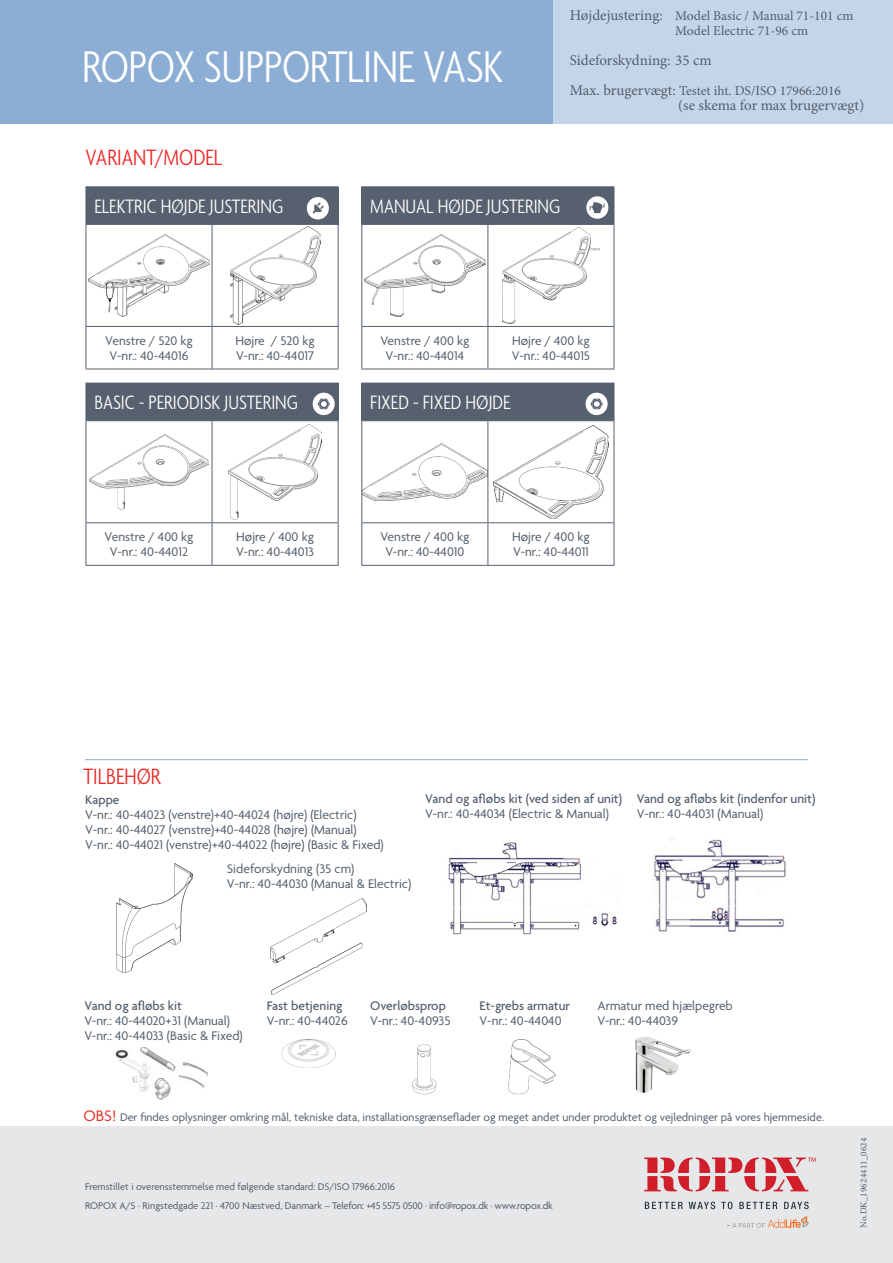
<style>
.page{position:relative;width:893px;height:1263px;background:#fff}
.page>*{position:absolute;margin:0;border:0;box-sizing:border-box;transform-origin:0 0}
.t1{font:300 condensed 48px "Agenda";letter-spacing:-.01em;color:#fff}
.t2{font:300 condensed 24px "Agenda";color:#ee2926}
.t3{font:300 condensed 21px "Agenda";color:#fff}
.t4{font:15px "Minion Pro";color:#535e6a}
.t5{font:13.5px/15px "Agenda";color:#535e6a}
.t6{font:500 13.5px "Agenda";color:#535e6a}
.t7{font:13.5px "Minion Pro";color:#535e6a}
.t8{font:12px "Agenda";color:#535e6a}
.t9{font:10.5px "Agenda";letter-spacing:-.02em;color:#535e6a}
.t10{font:10.5px "Agenda";color:#535e6a}
.t11{font:9px "Minion Pro";letter-spacing:.025em;color:#535e6a}
.s1{font-size:15px}
.s2{font-size:16.5px;color:#e6352c}
</style>
<div class="page">
<div style="left:0;top:0;width:893px;height:123px;background:#8cadd4"></div>
<div style="left:553px;top:0;width:340px;height:123px;background:#c5d5e9"></div>
<div style="left:0;top:1127px;width:893px;height:136px;background:#e6e7e9"></div>
<svg style="left:645px;top:1202px;width:38px;height:7px"></svg>
<svg style="left:689px;top:1201px;width:26px;height:8px"></svg>
<svg style="left:721px;top:1201px;width:11px;height:8px"></svg>
<svg style="left:739px;top:1202px;width:38px;height:7px"></svg>
<svg style="left:784px;top:1201px;width:25px;height:8px"></svg>
<svg style="left:644px;top:1157px;width:172px;height:34px"></svg>
<svg style="left:727px;top:1216px;width:82px;height:12px"></svg>
<hr style="left:85px;top:759px;width:723px;height:1px;background:#8dadd4">
<img style="left:115px;top:1048px;width:93px;height:52px">
<img style="left:412px;top:1044px;width:25px;height:51px">
<img style="left:117px;top:863px;width:76px;height:109px">
<img style="left:270px;top:898px;width:97px;height:96px">
<img style="left:508px;top:1039px;width:48px;height:56px">
<img style="left:281px;top:1040px;width:55px;height:28px">
<div style="left:362px;top:187px;width:252px;height:37px;background:#57606e"></div>
<hr style="left:361px;top:186px;width:127px;height:1px;background:#57606e">
<hr style="left:361px;top:187px;width:1px;height:37px;background:#57606e">
<hr style="left:488px;top:186px;width:126px;height:1px;background:#57606e">
<hr style="left:614px;top:187px;width:1px;height:37px;background:#57606e">
<hr style="left:361px;top:224px;width:127px;height:1px;background:#57606e">
<hr style="left:361px;top:225px;width:1px;height:101px;background:#57606e">
<hr style="left:614px;top:225px;width:1px;height:101px;background:#57606e">
<hr style="left:361px;top:326px;width:127px;height:1px;background:#57606e">
<hr style="left:361px;top:327px;width:1px;height:42px;background:#57606e">
<hr style="left:614px;top:327px;width:1px;height:42px;background:#57606e">
<hr style="left:361px;top:369px;width:127px;height:1px;background:#57606e">
<hr style="left:488px;top:369px;width:126px;height:1px;background:#57606e">
<svg style="left:362px;top:196px;width:252px;height:173px"></svg>
<div style="left:86px;top:187px;width:252px;height:37px;background:#57606e"></div>
<hr style="left:86px;top:186px;width:126px;height:1px;background:#57606e">
<hr style="left:212px;top:186px;width:126px;height:1px;background:#57606e">
<hr style="left:338px;top:187px;width:1px;height:37px;background:#57606e">
<hr style="left:338px;top:225px;width:1px;height:101px;background:#57606e">
<hr style="left:338px;top:327px;width:1px;height:42px;background:#57606e">
<hr style="left:86px;top:369px;width:126px;height:1px;background:#57606e">
<hr style="left:212px;top:369px;width:126px;height:1px;background:#57606e">
<svg style="left:86px;top:197px;width:252px;height:172px"></svg>
<div style="left:86px;top:383px;width:252px;height:38px;background:#57606e"></div>
<svg style="left:87px;top:421px;width:251px;height:144px"></svg>
<hr style="left:338px;top:383px;width:1px;height:37px;background:#57606e">
<hr style="left:86px;top:421px;width:1px;height:101px;background:#57606e">
<hr style="left:212px;top:421px;width:1px;height:101px;background:#57606e">
<hr style="left:338px;top:421px;width:1px;height:101px;background:#57606e">
<hr style="left:86px;top:522px;width:126px;height:1px;background:#57606e">
<hr style="left:86px;top:523px;width:1px;height:42px;background:#57606e">
<hr style="left:212px;top:522px;width:126px;height:1px;background:#57606e">
<hr style="left:212px;top:523px;width:1px;height:42px;background:#57606e">
<hr style="left:338px;top:523px;width:1px;height:42px;background:#57606e">
<hr style="left:86px;top:565px;width:126px;height:1px;background:#57606e">
<hr style="left:212px;top:565px;width:126px;height:1px;background:#57606e">
<img style="left:89px;top:434px;width:120px;height:75px">
<img style="left:229px;top:424px;width:92px;height:95px">
<svg style="left:313px;top:393px;width:22px;height:22px"></svg>
<div style="left:362px;top:383px;width:252px;height:38px;background:#57606e"></div>
<svg style="left:362px;top:421px;width:252px;height:144px"></svg>
<hr style="left:361px;top:383px;width:1px;height:37px;background:#57606e">
<hr style="left:614px;top:383px;width:1px;height:37px;background:#57606e">
<hr style="left:361px;top:420px;width:127px;height:1px;background:#57606e">
<hr style="left:361px;top:421px;width:1px;height:101px;background:#57606e">
<hr style="left:488px;top:421px;width:1px;height:101px;background:#57606e">
<hr style="left:614px;top:421px;width:1px;height:101px;background:#57606e">
<hr style="left:361px;top:522px;width:127px;height:1px;background:#57606e">
<hr style="left:361px;top:523px;width:1px;height:42px;background:#57606e">
<hr style="left:488px;top:522px;width:126px;height:1px;background:#57606e">
<hr style="left:488px;top:523px;width:1px;height:42px;background:#57606e">
<hr style="left:614px;top:523px;width:1px;height:42px;background:#57606e">
<hr style="left:361px;top:565px;width:127px;height:1px;background:#57606e">
<hr style="left:488px;top:565px;width:126px;height:1px;background:#57606e">
<img style="left:362px;top:443px;width:126px;height:57px">
<img style="left:494px;top:425px;width:114px;height:93px">
<svg style="left:586px;top:393px;width:22px;height:22px"></svg>
<img style="left:654px;top:838px;width:132px;height:94px">
<img style="left:448px;top:842px;width:169px;height:93px">
<img style="left:635px;top:1037px;width:56px;height:56px">
<p class="t1" style="left:82px;top:41px;width:423px">ROPOX SUPPORTLINE VASK</p>
<p class="t7" style="left:570px;top:7px;width:285px"><span class="s1">Højdejustering:</span> Model Basic / Manual 71-101 cm</p>
<p class="t7" style="left:675px;top:22px;width:134px">Model Electric 71-96 cm</p>
<p class="t4" style="left:570px;top:51px;width:143px">Sideforskydning: 35 cm</p>
<p class="t7" style="left:570px;top:82px;width:273px"><span class="s1">Max. brugervægt:</span> Testet iht. DS/ISO 17966:2016</p>
<p class="t4" style="left:678px;top:96px;width:188px">(se skema for max brugervægt)</p>
<p class="t2" style="left:86px;top:145px;width:138px">VARIANT/MODEL</p>
<p class="t3" style="left:94px;top:195px;width:190px">ELEKTRIC HØJDE JUSTERING</p>
<p class="t3" style="left:370px;top:195px;width:192px">MANUAL HØJDE JUSTERING</p>
<p class="t5" style="left:235px;top:334px;width:81px">Højre / 520 kg</p>
<p class="t5" style="left:236px;top:349px;width:80px">V-nr.: 40-44017</p>
<p class="t3" style="left:94px;top:391px;width:205px">BASIC - PERIODISK JUSTERING</p>
<p class="t5" style="left:105px;top:334px;width:89px">Venstre / 520 kg</p>
<p class="t5" style="left:110px;top:349px;width:80px">V-nr.: 40-44016</p>
<p class="t5" style="left:380px;top:334px;width:91px">Venstre / 400 kg</p>
<p class="t5" style="left:386px;top:349px;width:80px">V-nr.: 40-44014</p>
<p class="t5" style="left:512px;top:334px;width:79px">Højre / 400 kg</p>
<p class="t5" style="left:512px;top:349px;width:80px">V-nr.: 40-44015</p>
<p class="t3" style="left:370px;top:391px;width:142px">FIXED - FIXED HØJDE</p>
<p class="t5" style="left:104px;top:530px;width:91px">Venstre / 400 kg</p>
<p class="t5" style="left:110px;top:545px;width:80px">V-nr.: 40-44012</p>
<p class="t5" style="left:236px;top:530px;width:79px">Højre / 400 kg</p>
<p class="t5" style="left:236px;top:545px;width:79px">V-nr.: 40-44013</p>
<p class="t5" style="left:380px;top:530px;width:91px">Venstre / 400 kg</p>
<p class="t5" style="left:385px;top:545px;width:81px">V-nr.: 40-44010</p>
<p class="t5" style="left:512px;top:530px;width:79px">Højre / 400 kg</p>
<p class="t5" style="left:513px;top:545px;width:77px">V-nr.: 40-44011</p>
<p class="t2" style="left:83px;top:763px;width:79px">TILBEHØR</p>
<p class="t6" style="left:85px;top:792px;width:36px">Kappe</p>
<p class="t5" style="left:85px;top:808px;width:273px">V-nr.: 40-44023 (venstre)+40-44024 (højre) (Electric)</p>
<p class="t5" style="left:85px;top:823px;width:273px">V-nr.: 40-44027 (venstre)+40-44028 (højre) (Manual)</p>
<p class="t5" style="left:85px;top:838px;width:300px">V-nr.: 40-44021 (venstre)+40-44022 (højre) (Basic &amp; Fixed)</p>
<p class="t5" style="left:227px;top:862px;width:129px">Sideforskydning (35 cm)</p>
<p class="t5" style="left:227px;top:877px;width:186px">V-nr.: 40-44030 (Manual &amp; Electric)</p>
<p class="t6" style="left:425px;top:791px;width:198px">Vand og afløbs kit (ved siden af unit)</p>
<p class="t5" style="left:425px;top:807px;width:185px">V-nr.: 40-44034 (Electric &amp; Manual)</p>
<p class="t6" style="left:637px;top:791px;width:180px">Vand og afløbs kit (indenfor unit)</p>
<p class="t5" style="left:637px;top:807px;width:128px">V-nr.: 40-44031 (Manual)</p>
<p class="t6" style="left:84px;top:999px;width:99px">Vand og afløbs kit</p>
<p class="t5" style="left:84px;top:1014px;width:160px">V-nr.: 40-44020+31 (Manual)<br>V-nr.: 40-44033 (Basic &amp; Fixed)</p>
<p class="t6" style="left:267px;top:999px;width:77px">Fast betjening</p>
<p class="t5" style="left:267px;top:1014px;width:82px">V-nr.: 40-44026</p>
<p class="t6" style="left:370px;top:999px;width:77px">Overløbsprop</p>
<p class="t5" style="left:370px;top:1014px;width:82px">V-nr.: 40-40935</p>
<p class="t6" style="left:480px;top:999px;width:92px">Et-grebs armatur</p>
<p class="t5" style="left:480px;top:1014px;width:83px">V-nr.: 40-44040</p>
<p class="t5" style="left:597px;top:999px;width:137px">Armatur med hjælpegreb</p>
<p class="t5" style="left:597px;top:1014px;width:82px">V-nr.: 40-44039</p>
<p class="t8" style="left:83px;top:1111px;width:742px"><span class="s2">OBS!</span> Der findes oplysninger omkring mål, tekniske data, installationsgrænseflader og meget andet under produktet og vejledninger på vores hjemmeside.</p>
<p class="t10" style="left:85px;top:1181px;width:312px">Fremstillet i overensstemmelse med følgende standard: DS/ISO 17966:2016</p>
<p class="t9" style="left:85px;top:1200px;width:469px">ROPOX A/S · Ringstedgade 221 · 4700 Næstved, Danmark – Telefon: +45 5575 0500 · info@ropox.dk · www.ropox.dk</p>
<p class="t11" style="left:858px;top:1228px;width:92px;rotate:-90deg">No.DK_19624411_0624</p>
</div>
